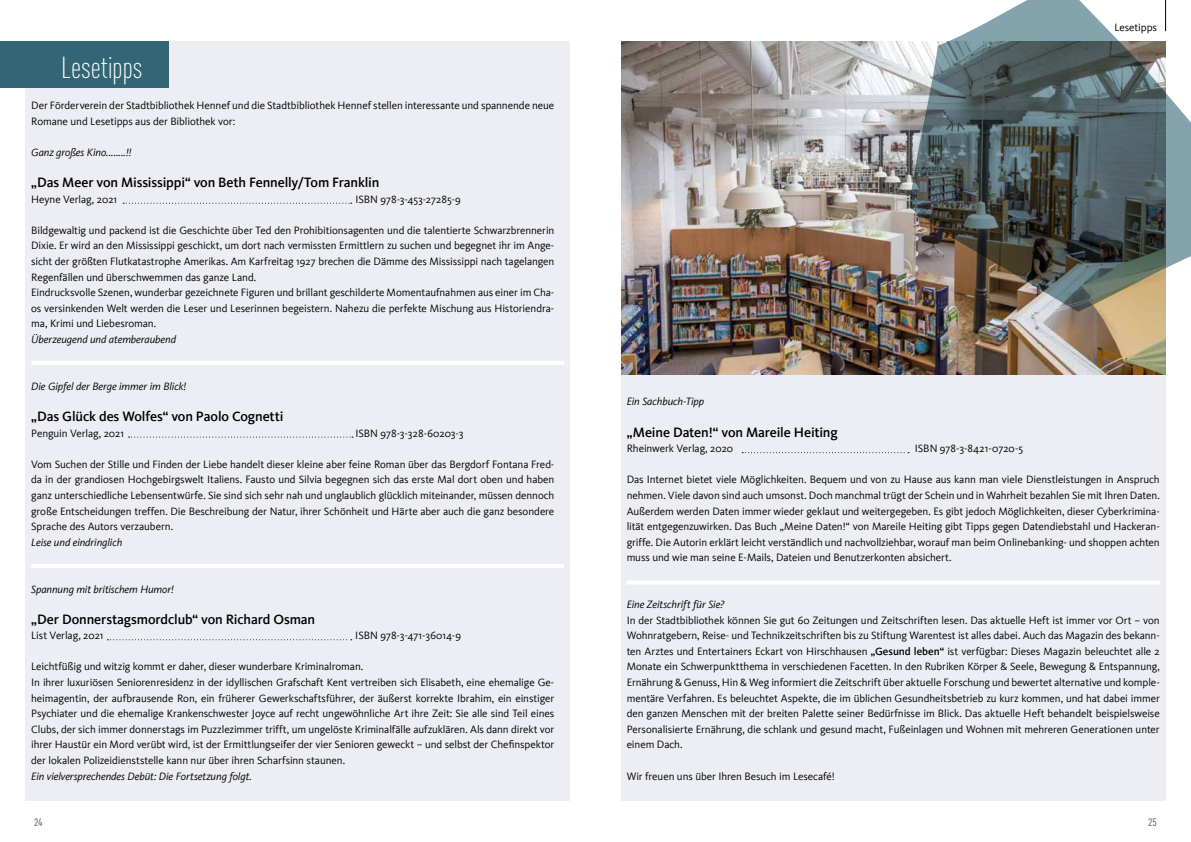
<style>
.page{position:relative;width:1191px;height:842px;background:#fff}
.page>*{position:absolute;margin:0;border:0;box-sizing:border-box;transform-origin:0 0}
.t1{font:300 condensed 30px "DIN Pro";color:#fff}
.t2{font:500 14px "Kievit";letter-spacing:-.01em;color:#000}
.t3{font:11px/15.6px "Kievit";letter-spacing:-.005em;color:#000}
.t4{font:italic 11px "Kievit";letter-spacing:-.01em;color:#000}
.t5{font:11px "D DIN Condensed";color:#656564}
.s1{font-weight:500}
</style>
<div class="page">
<div style="left:26px;top:41px;width:544px;height:760px;background:#edeef3"></div>
<div style="left:621px;top:41px;width:544px;height:760px;background:#edeef3"></div>
<div style="left:0;top:41px;width:168px;height:47px;background:#326676"></div>
<svg style="left:123px;top:203px;width:229px;height:1px"></svg>
<svg style="left:128px;top:437px;width:225px;height:1px"></svg>
<svg style="left:108px;top:639px;width:244px;height:1px"></svg>
<hr style="left:31px;top:361px;width:533px;height:4px;background:#fff">
<hr style="left:626px;top:580px;width:533px;height:4px;background:#fff">
<hr style="left:31px;top:564px;width:533px;height:4px;background:#fff">
<img style="left:621px;top:41px;width:544px;height:333px">
<svg style="left:742px;top:452px;width:167px;height:1px"></svg>
<img style="left:909px;top:0;width:282px;height:312px">
<h1 class="t1" style="left:61px;top:46px;width:83px">Lesetipps</h1>
<p class="t3" style="left:31px;top:98px;width:524px">Der Förderverein der Stadtbibliothek Hennef und die Stadtbibliothek Hennef stellen interessante und spannende neue<br>Romane und Lesetipps aus der Bibliothek vor:</p>
<p class="t4" style="left:31px;top:146px;width:102px">Ganz großes Kino........!!</p>
<p class="t2" style="left:31px;top:174px;width:350px">„Das Meer von Mississippi“ von Beth Fennelly/Tom Franklin</p>
<p class="t3" style="left:31px;top:191px;width:87px">Heyne Verlag, 2021</p>
<p class="t3" style="left:355px;top:191px;width:107px">ISBN 978-3-453-27285-9</p>
<p class="t3" style="left:31px;top:223px;width:525px">Bildgewaltig und packend ist die Geschichte über Ted den Prohibitionsagenten und die talentierte Schwarzbrennerin Dixie. Er wird an den Mississippi geschickt, um dort nach vermissten Ermittlern zu suchen und begegnet ihr im Ange&shy;sicht der größten Flutkatastrophe Amerikas. Am Karfreitag 1927 brechen die Dämme des Mississippi nach tagelangen Regenfällen und überschwemmen das ganze Land.<br>Eindrucksvolle Szenen, wunderbar gezeichnete Figuren und brillant geschilderte Momentaufnahmen aus einer im Cha&shy;os versinkenden Welt werden die Leser und Leserinnen begeistern. Nahezu die perfekte Mischung aus Historiendra&shy;ma, Krimi und Liebesroman.</p>
<p class="t4" style="left:31px;top:333px;width:146px">Überzeugend und atemberaubend</p>
<p class="t4" style="left:31px;top:380px;width:156px">Die Gipfel der Berge immer im Blick!</p>
<p class="t2" style="left:31px;top:408px;width:254px">„Das Glück des Wolfes“ von Paolo Cognetti</p>
<p class="t3" style="left:31px;top:425px;width:94px">Penguin Verlag, 2021</p>
<p class="t3" style="left:355px;top:425px;width:110px">ISBN 978-3-328-60203-3</p>
<p class="t3" style="left:31px;top:456px;width:525px;text-align:justify">Vom Suchen der Stille und Finden der Liebe handelt dieser kleine aber feine Roman über das Bergdorf Fontana Fred&shy;da in der grandiosen Hochgebirgswelt Italiens. Fausto und Silvia begegnen sich das erste Mal dort oben und haben ganz unterschiedliche Lebensentwürfe. Sie sind sich sehr nah und unglaublich glücklich miteinander, müssen dennoch große Entscheidungen treffen. Die Beschreibung der Natur, ihrer Schönheit und Härte aber auch die ganz besondere Sprache des Autors verzaubern.</p>
<p class="t4" style="left:31px;top:536px;width:93px">Leise und eindringlich</p>
<p class="t4" style="left:31px;top:582px;width:144px">Spannung mit britischem Humor!</p>
<p class="t2" style="left:31px;top:611px;width:285px">„Der Donnerstagsmordclub“ von Richard Osman</p>
<p class="t3" style="left:31px;top:628px;width:74px">List Verlag, 2021</p>
<p class="t3" style="left:355px;top:628px;width:107px">ISBN 978-3-471-36014-9</p>
<p class="t3" style="left:31px;top:659px;width:525px">Leichtfüßig und witzig kommt er daher, dieser wunderbare Kriminalroman.<br>In ihrer luxuriösen Seniorenresidenz in der idyllischen Grafschaft Kent vertreiben sich Elisabeth, eine ehemalige Ge&shy;heimagentin, der aufbrausende Ron, ein früherer Gewerkschaftsführer, der äußerst korrekte Ibrahim, ein einstiger Psychiater und die ehemalige Krankenschwester Joyce auf recht ungewöhnliche Art ihre Zeit: Sie alle sind Teil eines Clubs, der sich immer donnerstags im Puzzlezimmer trifft, um ungelöste Kriminalfälle aufzuklären. Als dann direkt vor ihrer Haustür ein Mord verübt wird, ist der Ermittlungseifer der vier Senioren geweckt – und selbst der Chefinspektor der lokalen Polizeidienststelle kann nur über ihren Scharfsinn staunen.</p>
<p class="t4" style="left:31px;top:769px;width:222px">Ein vielversprechendes Debüt: Die Fortsetzung folgt.</p>
<p class="t3" style="left:1114px;top:20px;width:44px">Lesetipps</p>
<p class="t4" style="left:626px;top:395px;width:79px">Ein Sachbuch-Tipp</p>
<p class="t2" style="left:626px;top:424px;width:213px">„Meine Daten!“ von Mareile Heiting</p>
<p class="t3" style="left:626px;top:441px;width:108px">Rheinwerk Verlag, 2020</p>
<p class="t3" style="left:914px;top:441px;width:110px">ISBN 978-3-8421-0720-5</p>
<p class="t3" style="left:626px;top:472px;width:534px;text-align:justify">Das Internet bietet viele Möglichkeiten. Bequem und von zu Hause aus kann man viele Dienstleistungen in Anspruch nehmen. Viele davon sind auch umsonst. Doch manchmal trügt der Schein und in Wahrheit bezahlen Sie mit Ihren Daten.<br>Außerdem werden Daten immer wieder geklaut und weitergegeben. Es gibt jedoch Möglichkeiten, dieser Cyberkrimina&shy;lität entgegenzuwirken. Das Buch „Meine Daten!“ von Mareile Heiting gibt Tipps gegen Datendiebstahl und Hackeran&shy;griffe. Die Autorin erklärt leicht verständlich und nachvollziehbar, worauf man beim Onlinebanking- und shoppen achten muss und wie man seine E-Mails, Dateien und Benutzerkonten absichert.</p>
<p class="t4" style="left:626px;top:598px;width:100px">Eine Zeitschrift für Sie?</p>
<p class="t3" style="left:626px;top:612px;width:534px;text-align:justify">In der Stadtbibliothek können Sie gut 60 Zeitungen und Zeitschriften lesen. Das aktuelle Heft ist immer vor Ort – von Wohnratgebern, Reise- und Technikzeitschriften bis zu Stiftung Warentest ist alles dabei. Auch das Magazin des bekann&shy;ten Arztes und Entertainers Eckart von Hirschhausen <span class="s1">„Gesund leben“</span> ist verfügbar: Dieses Magazin beleuchtet alle 2<br>Monate ein Schwerpunktthema in verschiedenen Facetten. In den Rubriken Körper &amp; Seele, Bewegung &amp; Entspannung, Ernährung &amp; Genuss, Hin &amp; Weg informiert die Zeitschrift über aktuelle Forschung und bewertet alternative und komple&shy;mentäre Verfahren. Es beleuchtet Aspekte, die im üblichen Gesundheitsbetrieb zu kurz kommen, und hat dabei immer den ganzen Menschen mit der breiten Palette seiner Bedürfnisse im Blick. Das aktuelle Heft behandelt beispielsweise Personalisierte Ernährung, die schlank und gesund macht, Fußeinlagen und Wohnen mit mehreren Generationen unter einem Dach.</p>
<p class="t3" style="left:626px;top:768px;width:210px">Wir freuen uns über Ihren Besuch im Lesecafé!</p>
<p class="t5" style="left:34px;top:816px;width:10px">24</p>
<p class="t5" style="left:1148px;top:816px;width:10px">25</p>
</div>
